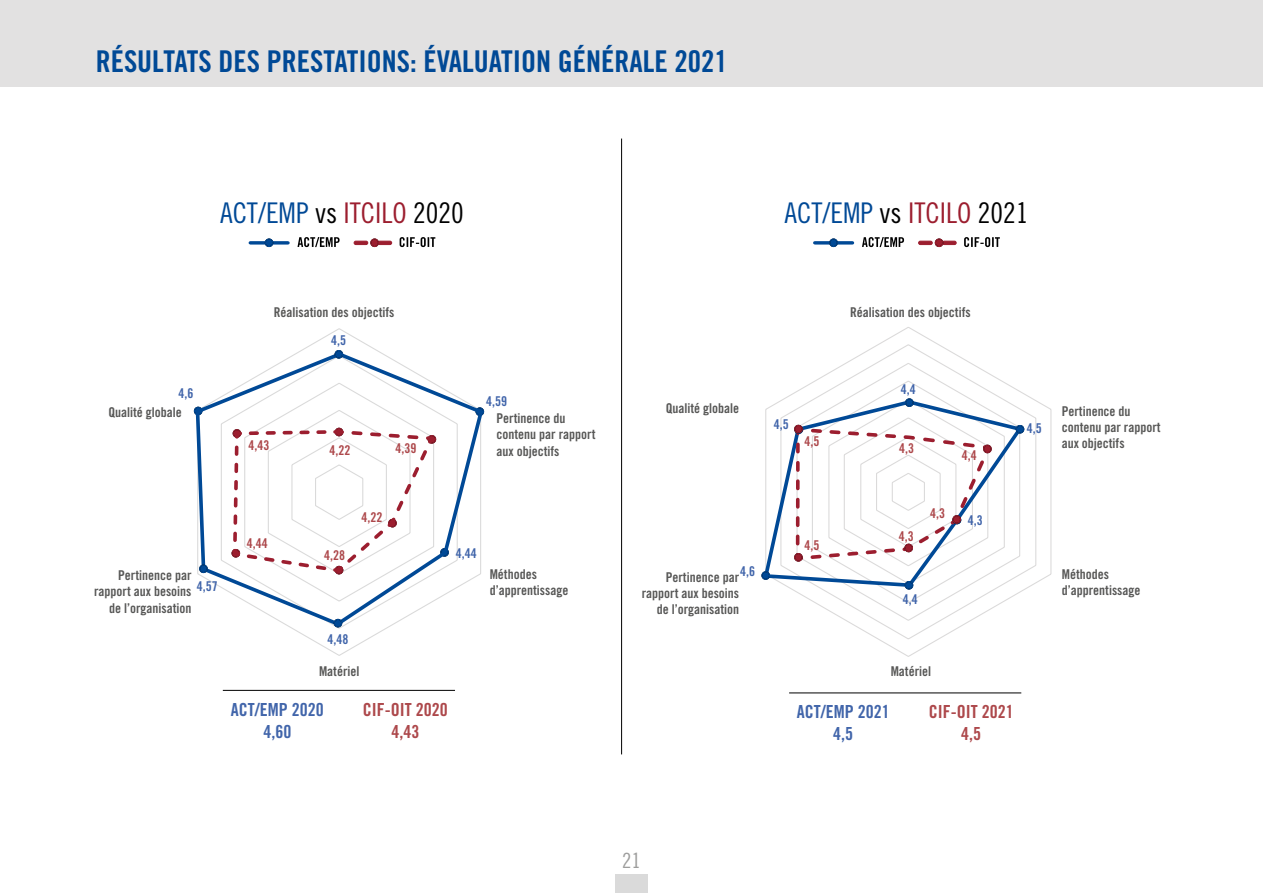
<style>
.page{position:relative;width:1263px;height:893px;background:#fff}
.page>*{position:absolute;margin:0;border:0;box-sizing:border-box;transform-origin:0 0}
.t1{font:30px "Trade Gothic Bold Cond Twenty";color:#004996}
.t2{font:28.5px "Trade Gothic Cond Eighteen";color:#004996}
.t3{font:21px "Trade Gothic Cond Eighteen";color:#9d9d9c}
.t4{font:18px/21.6px "Trade Gothic Bold Cond Twenty";color:#4165aa;text-align:center}
.t5{font:18px/21.6px "Trade Gothic Bold Cond Twenty";color:#ad484b;text-align:center}
.t6{font:13.5px/16.2px "Trade Gothic Bold Cond Twenty";color:#575756}
.t7{font:13.5px "Trade Gothic Bold Cond Twenty";color:#ad484b}
.t8{font:13.5px "Trade Gothic Bold Cond Twenty";color:#4165aa}
.s1{color:#000}
.s2{color:#9c1e2f}
</style>
<div class="page">
<div style="left:0;top:0;width:1263px;height:87px;background:#e2e1e1"></div>
<div style="left:615px;top:874px;width:33px;height:19px;background:#dadada"></div>
<hr style="left:621px;top:139px;width:1px;height:615px;background:#000">
<svg style="left:193px;top:350px;width:292px;height:278px"></svg>
<div style="left:334px;top:619px;width:8px;height:8px;background:#004996;border-radius:50%"></div>
<div style="left:334px;top:619px;width:8px;height:8px;border:1px solid #004996;border-radius:50%"></div>
<div style="left:200px;top:565px;width:7px;height:8px;background:#004996;border-radius:50%"></div>
<div style="left:200px;top:565px;width:7px;height:8px;border:1px solid #020203;border-radius:50%"></div>
<div style="left:199px;top:564px;width:9px;height:9px;border:1px solid #004996;border-radius:50%"></div>
<div style="left:335px;top:351px;width:8px;height:7px;background:#004996;border-radius:50%"></div>
<div style="left:335px;top:350px;width:8px;height:8px;border:1px solid #020203;border-radius:50%"></div>
<div style="left:334px;top:350px;width:9px;height:9px;border:1px solid #004996;border-radius:50%"></div>
<hr style="left:223px;top:690px;width:232px;height:1px;background:#000">
<svg style="left:785px;top:327px;width:267px;height:330px"></svg>
<svg style="left:765px;top:398px;width:261px;height:191px"></svg>
<svg style="left:794px;top:426px;width:200px;height:136px"></svg>
<div style="left:1016px;top:425px;width:8px;height:8px;background:#004996;border-radius:50%"></div>
<div style="left:1016px;top:425px;width:8px;height:8px;border:1px solid #020203;border-radius:50%"></div>
<div style="left:1016px;top:425px;width:8px;height:9px;border:1px solid #004996;border-radius:50%"></div>
<div style="left:905px;top:399px;width:8px;height:7px;background:#004996;border-radius:50%"></div>
<div style="left:905px;top:399px;width:8px;height:8px;border:1px solid #020203;border-radius:50%"></div>
<div style="left:905px;top:398px;width:9px;height:9px;border:1px solid #004996;border-radius:50%"></div>
<div style="left:794px;top:425px;width:9px;height:9px;border:1px solid #004996;border-radius:50%"></div>
<div style="left:762px;top:572px;width:7px;height:7px;background:#004996;border-radius:50%"></div>
<div style="left:762px;top:572px;width:8px;height:7px;border:1px solid #020203;border-radius:50%"></div>
<div style="left:761px;top:571px;width:9px;height:9px;border:1px solid #004996;border-radius:50%"></div>
<div style="left:905px;top:581px;width:8px;height:8px;background:#004996;border-radius:50%"></div>
<div style="left:905px;top:581px;width:8px;height:8px;border:1px solid #020203;border-radius:50%"></div>
<div style="left:905px;top:581px;width:8px;height:9px;border:1px solid #004996;border-radius:50%"></div>
<div style="left:984px;top:445px;width:7px;height:8px;background:#9c1e2f;border-radius:50%"></div>
<div style="left:983px;top:445px;width:8px;height:8px;border:1px solid #020203;border-radius:50%"></div>
<div style="left:983px;top:445px;width:9px;height:8px;border:1px solid #9c1e2f;border-radius:50%"></div>
<div style="left:795px;top:425px;width:7px;height:8px;background:#9c1e2f;border-radius:50%"></div>
<div style="left:794px;top:425px;width:8px;height:8px;border:1px solid #020203;border-radius:50%"></div>
<div style="left:794px;top:425px;width:9px;height:8px;border:1px solid #9c1e2f;border-radius:50%"></div>
<div style="left:795px;top:554px;width:7px;height:7px;background:#9c1e2f;border-radius:50%"></div>
<div style="left:794px;top:553px;width:8px;height:8px;border:1px solid #020203;border-radius:50%"></div>
<div style="left:794px;top:553px;width:9px;height:9px;border:1px solid #9c1e2f;border-radius:50%"></div>
<div style="left:905px;top:544px;width:7px;height:8px;background:#9c1e2f;border-radius:50%"></div>
<div style="left:905px;top:544px;width:8px;height:8px;border:1px solid #020203;border-radius:50%"></div>
<div style="left:904px;top:544px;width:9px;height:8px;border:1px solid #9c1e2f;border-radius:50%"></div>
<div style="left:953px;top:516px;width:7px;height:7px;background:#9c1e2f;border-radius:50%"></div>
<div style="left:953px;top:515px;width:8px;height:8px;border:1px solid #020203;border-radius:50%"></div>
<div style="left:952px;top:515px;width:9px;height:9px;border:1px solid #9c1e2f;border-radius:50%"></div>
<hr style="left:789px;top:692px;width:232px;height:1px;background:#000">
<svg style="left:250px;top:241px;width:38px;height:4px"></svg>
<div style="left:265px;top:239px;width:8px;height:8px;background:#004996;border-radius:50%"></div>
<div style="left:265px;top:239px;width:8px;height:8px;border:1px solid #000;border-radius:50%"></div>
<div style="left:265px;top:238px;width:8px;height:9px;border:1px solid #004996;border-radius:50%"></div>
<div style="left:354px;top:241px;width:14px;height:4px;border:1px solid #9c1e2f;border-radius:2px"></div>
<div style="left:378px;top:241px;width:14px;height:4px;border:1px solid #9c1e2f;border-radius:2px"></div>
<div style="left:371px;top:239px;width:7px;height:8px;background:#9c1e2f;border-radius:50%"></div>
<div style="left:371px;top:239px;width:7px;height:8px;border:1px solid #000;border-radius:50%"></div>
<div style="left:370px;top:238px;width:9px;height:9px;border:1px solid #9c1e2f;border-radius:50%"></div>
<svg style="left:400px;top:237px;width:35px;height:10px"></svg>
<svg style="left:297px;top:237px;width:43px;height:10px"></svg>
<svg style="left:815px;top:241px;width:37px;height:4px"></svg>
<div style="left:830px;top:239px;width:7px;height:8px;background:#004996;border-radius:50%"></div>
<div style="left:830px;top:239px;width:7px;height:8px;border:1px solid #000;border-radius:50%"></div>
<div style="left:829px;top:238px;width:9px;height:9px;border:1px solid #004996;border-radius:50%"></div>
<div style="left:918px;top:241px;width:14px;height:4px;border:1px solid #9c1e2f;border-radius:2px"></div>
<div style="left:942px;top:241px;width:14px;height:4px;border:1px solid #9c1e2f;border-radius:2px"></div>
<div style="left:935px;top:239px;width:8px;height:8px;background:#9c1e2f;border-radius:50%"></div>
<div style="left:935px;top:239px;width:8px;height:8px;border:1px solid #000;border-radius:50%"></div>
<div style="left:935px;top:238px;width:8px;height:9px;border:1px solid #9c1e2f;border-radius:50%"></div>
<svg style="left:964px;top:237px;width:36px;height:10px"></svg>
<svg style="left:862px;top:237px;width:42px;height:10px"></svg>
<h1 class="t1" style="left:96px;top:43px;width:633px">RÉSULTATS DES PRESTATIONS: ÉVALUATION GÉNÉRALE 2021</h1>
<h2 class="t2" style="left:220px;top:196px;width:245px">ACT/EMP <span class="s1">vs</span> <span class="s2">ITCILO</span> <span class="s1">2020</span></h2>
<p class="t8" style="left:179px;top:385px;width:16px">4,6</p>
<p class="t6" style="left:108px;top:404px;width:75px">Qualité globale</p>
<p class="t6" style="left:274px;top:304px;width:122px">Réalisation des objectifs</p>
<p class="t7" style="left:248px;top:437px;width:22px">4,43</p>
<p class="t7" style="left:247px;top:535px;width:22px">4,44</p>
<p class="t8" style="left:331px;top:332px;width:16px">4,5</p>
<p class="t7" style="left:329px;top:442px;width:22px">4,22</p>
<p class="t7" style="left:396px;top:440px;width:22px">4,39</p>
<p class="t7" style="left:324px;top:547px;width:22px">4,28</p>
<p class="t7" style="left:362px;top:509px;width:22px">4,22</p>
<p class="t8" style="left:486px;top:393px;width:22px">4,59</p>
<p class="t6" style="left:496px;top:410px;width:100px">Pertinence du contenu par rapport aux objectifs</p>
<p class="t8" style="left:456px;top:545px;width:22px">4,44</p>
<p class="t6" style="left:666px;top:400px;width:75px">Qualité globale</p>
<h2 class="t2" style="left:784px;top:196px;width:245px">ACT/EMP <span class="s1">vs</span> <span class="s2">ITCILO</span> <span class="s1">2021</span></h2>
<p class="t8" style="left:774px;top:416px;width:16px">4,5</p>
<p class="t7" style="left:804px;top:433px;width:16px">4,5</p>
<p class="t7" style="left:804px;top:537px;width:16px">4,5</p>
<p class="t6" style="left:850px;top:304px;width:122px">Réalisation des objectifs</p>
<p class="t8" style="left:901px;top:381px;width:16px">4,4</p>
<p class="t7" style="left:899px;top:440px;width:16px">4,3</p>
<p class="t7" style="left:962px;top:447px;width:16px">4,4</p>
<p class="t7" style="left:899px;top:528px;width:16px">4,3</p>
<p class="t7" style="left:930px;top:505px;width:16px">4,3</p>
<p class="t8" style="left:968px;top:512px;width:16px">4,3</p>
<p class="t8" style="left:1027px;top:420px;width:16px">4,5</p>
<p class="t6" style="left:1062px;top:403px;width:100px">Pertinence du contenu par rapport aux objectifs</p>
<p class="t6" style="left:94px;top:567px;width:99px;text-align:right">Pertinence par rapport aux besoins de l’organisation</p>
<p class="t8" style="left:197px;top:578px;width:22px">4,57</p>
<p class="t8" style="left:327px;top:631px;width:22px">4,48</p>
<p class="t6" style="left:319px;top:663px;width:42px">Matériel</p>
<h3 class="t4" style="left:231px;top:699px;width:94px">ACT/EMP 2020<br>4,60</h3>
<h3 class="t5" style="left:363px;top:699px;width:86px">CIF-OIT 2020<br>4,43</h3>
<p class="t6" style="left:490px;top:566px;width:80px">Méthodes d’apprentissage</p>
<p class="t8" style="left:740px;top:563px;width:16px">4,6</p>
<p class="t6" style="left:642px;top:569px;width:99px;text-align:right">Pertinence par rapport aux besoins de l’organisation</p>
<p class="t6" style="left:1062px;top:566px;width:80px">Méthodes d’apprentissage</p>
<p class="t8" style="left:903px;top:591px;width:16px">4,4</p>
<p class="t6" style="left:891px;top:663px;width:42px">Matériel</p>
<h3 class="t3" style="left:622px;top:848px;width:20px">21</h3>
<h3 class="t4" style="left:797px;top:701px;width:94px">ACT/EMP 2021<br>4,5</h3>
<h3 class="t5" style="left:929px;top:701px;width:86px">CIF-OIT 2021<br>4,5</h3>
</div>
